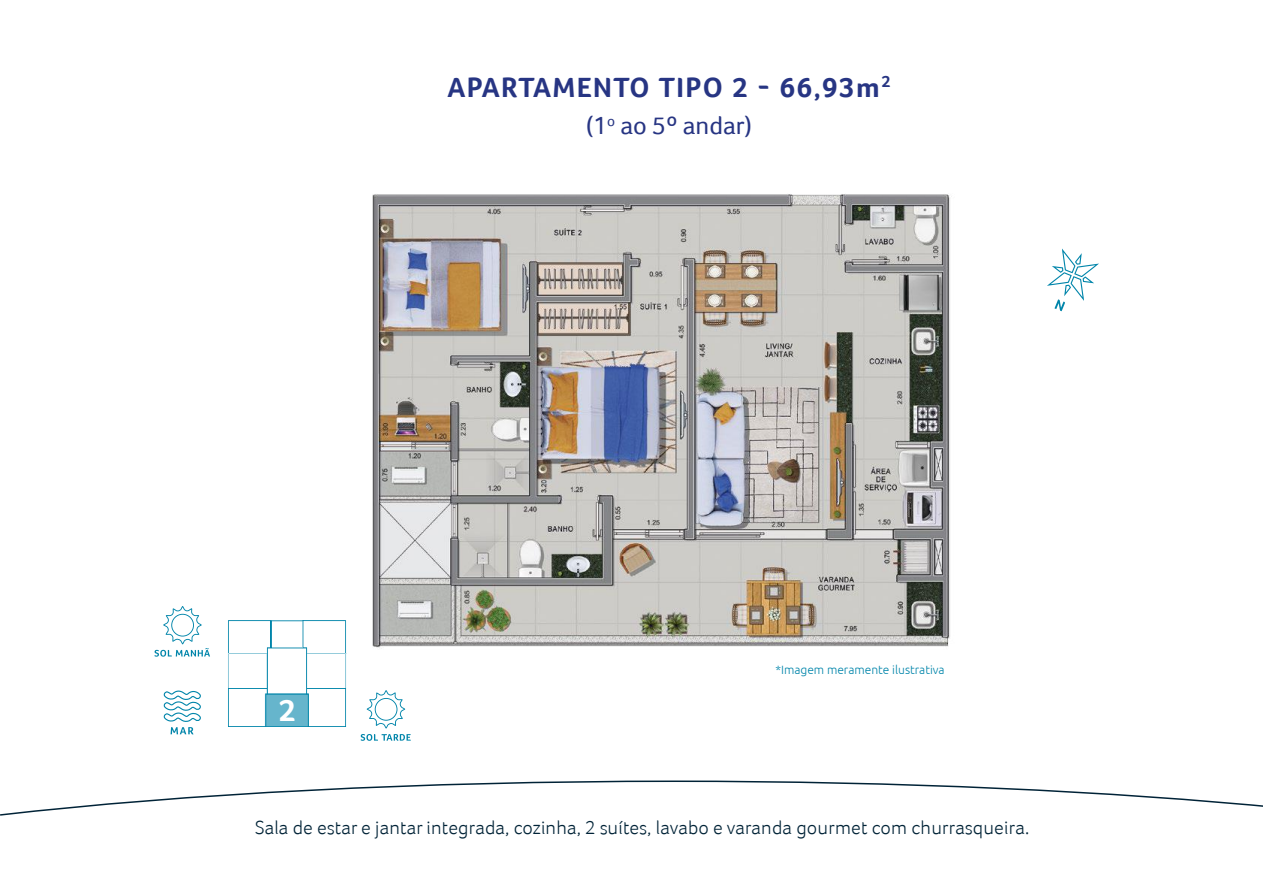
<style>
.page{position:relative;width:1263px;height:893px;background:#fff}
.page>*{position:absolute;margin:0;border:0;box-sizing:border-box;transform-origin:0 0}
.t1{font:700 31.5px "Foco";color:#fff}
.t2{font:700 28.5px "Foco";letter-spacing:.05em;color:#273583}
.t3{font:25.5px "Foco";color:#273583}
.t4{font:300 19.5px "Foco";letter-spacing:.01em;color:#002337}
.t5{font:300 12px "Ubuntu";color:#0085aa}
</style>
<div class="page">
<svg style="left:1047px;top:249px;width:52px;height:62px"></svg>
<svg style="left:361px;top:734px;width:50px;height:7px"></svg>
<svg style="left:367px;top:690px;width:38px;height:38px"></svg>
<svg style="left:163px;top:690px;width:38px;height:44px"></svg>
<svg style="left:154px;top:606px;width:56px;height:51px"></svg>
<svg style="left:0;top:780px;width:1263px;height:36px"></svg>
<img style="left:372px;top:194px;width:580px;height:455px">
<svg style="left:228px;top:620px;width:118px;height:107px"></svg>
<h2 class="t2" style="left:447px;top:70px;width:444px">APARTAMENTO TIPO 2 - 66,93m<sup>2</sup></h2>
<h3 class="t3" style="left:586px;top:111px;width:167px">(1<sup>o</sup> ao 5º andar)</h3>
<h1 class="t1" style="left:278px;top:692px;width:19px">2</h1>
<p class="t5" style="left:775px;top:662px;width:171px">*Imagem meramente ilustrativa</p>
<p class="t4" style="left:255px;top:817px;width:776px">Sala de estar e jantar integrada, cozinha, 2 suítes, lavabo e varanda gourmet com churrasqueira.</p>
</div>
